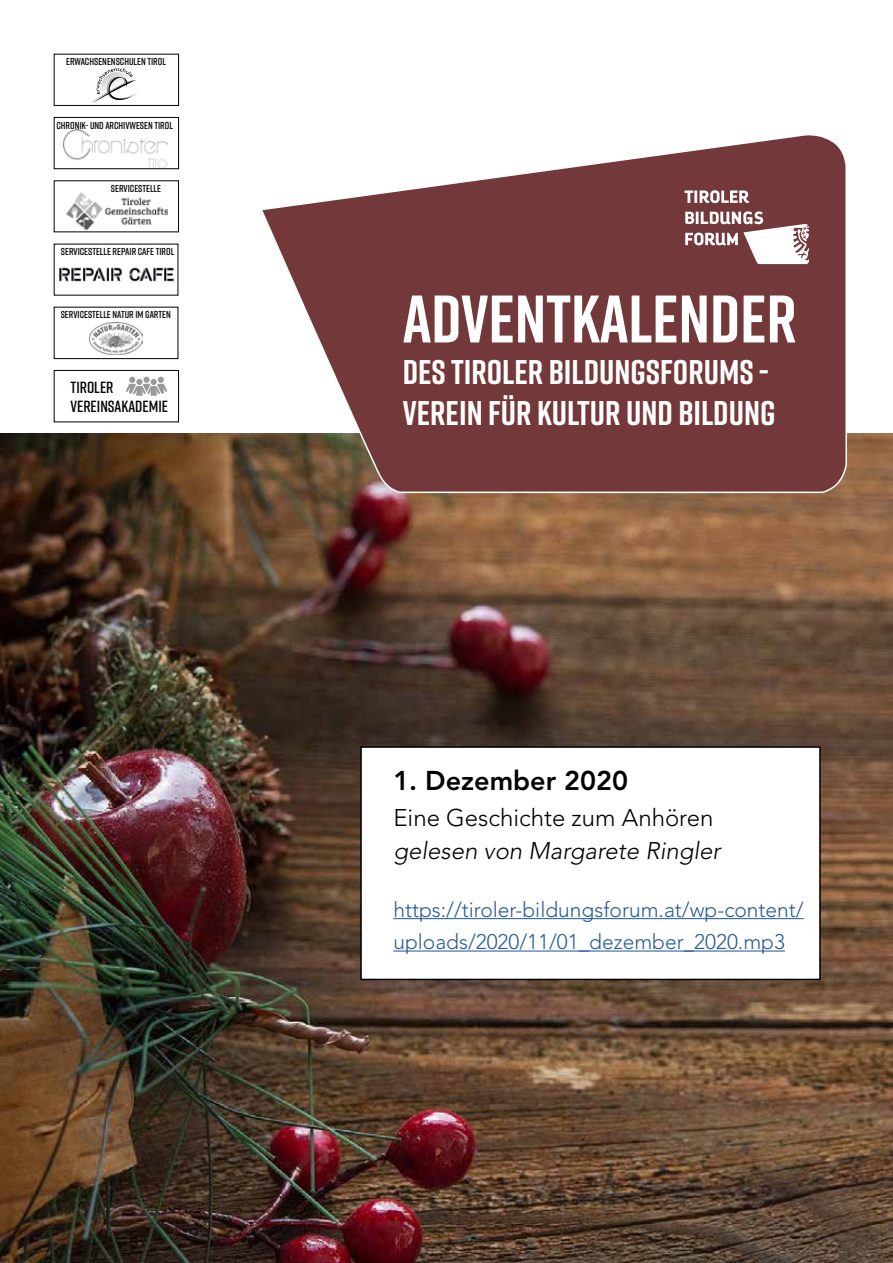
<style>
.page{position:relative;width:893px;height:1263px;background:#fff}
.page>*{position:absolute;margin:0;border:0;box-sizing:border-box;transform-origin:0 0}
.t1{font:700 67.05px "Rift";color:#fff}
.t2{font:700 34.2px/41.1px "Rift";color:#fff}
.t3{font:800 27px "Avenir LT Std";color:#000}
.t4{font:italic 300 24px "Avenir LT Std";color:#000}
.t5{font:300 24px "Avenir LT Std";color:#000}
.t6{font:300 21px/32.4px "Avenir LT Std";color:#275b9b}
.t7{font:600 16.2px/19.4px "Rift";color:#000}
.t8{font:600 10.05px "Rift";color:#000}
</style>
<div class="page">
<img style="left:0;top:434px;width:893px;height:829px">
<svg style="left:259px;top:135px;width:589px;height:359px;fill:#73383a"></svg>
<svg style="left:684px;top:190px;width:65px;height:13px"></svg>
<svg style="left:685px;top:211px;width:124px;height:53px"></svg>
<svg style="left:126px;top:377px;width:41px;height:19px"></svg>
<div style="left:54px;top:370px;width:125px;height:52px;border:1px solid #000"></div>
<div style="left:54px;top:307px;width:124px;height:52px;border:1px solid #000"></div>
<img style="left:90px;top:322px;width:53px;height:32px">
<img style="left:59px;top:267px;width:115px;height:15px">
<img style="left:67px;top:192px;width:101px;height:37px">
<div style="left:54px;top:117px;width:125px;height:52px;border:1px solid #000"></div>
<img style="left:63px;top:129px;width:105px;height:38px">
<div style="left:54px;top:54px;width:125px;height:52px;border:1px solid #000"></div>
<svg style="left:93px;top:68px;width:44px;height:33px"></svg>
<div style="left:361px;top:747px;width:459px;height:232px;background:#fff"></div>
<div style="left:360px;top:746px;width:461px;height:234px;border:2px solid #000"></div>
<hr style="left:393px;top:918px;width:411px;height:1px;background:#275b9b">
<hr style="left:393px;top:950px;width:392px;height:1px;background:#275b9b">
<p class="t8" style="left:66px;top:55px;width:101px">ERWACHSENENSCHULEN TIROL</p>
<p class="t8" style="left:56px;top:118px;width:118px">CHRONIK- UND ARCHIVWESEN TIROL</p>
<p class="t8" style="left:111px;top:181px;width:52px">SERVICESTELLE</p>
<p class="t8" style="left:61px;top:244px;width:115px">SERVICESTELLE REPAIR CAFE TIROL</p>
<p class="t8" style="left:61px;top:308px;width:112px">SERVICESTELLE NATUR IM GARTEN</p>
<h3 class="t7" style="left:70px;top:377px;width:99px">TIROLER<br>VEREINSAKADEMIE</h3>
<h1 class="t1" style="left:403px;top:271px;width:395px">ADVENTKALENDER</h1>
<h2 class="t2" style="left:403px;top:350px;width:374px">DES TIROLER BILDUNGSFORUMS -<br>VEREIN FÜR KULTUR UND BILDUNG</h2>
<h3 class="t3" style="left:393px;top:765px;width:236px">1. Dezember 2020</h3>
<h3 class="t5" style="left:393px;top:803px;width:322px">Eine Geschichte zum Anhören</h3>
<h3 class="t4" style="left:393px;top:836px;width:329px">gelesen von Margarete Ringler</h3>
<h3 class="t6" style="left:393px;top:893px;width:412px">https://tiroler-bildungsforum.at/wp-content/ uploads/2020/11/01_dezember_2020.mp3</h3>
</div>
